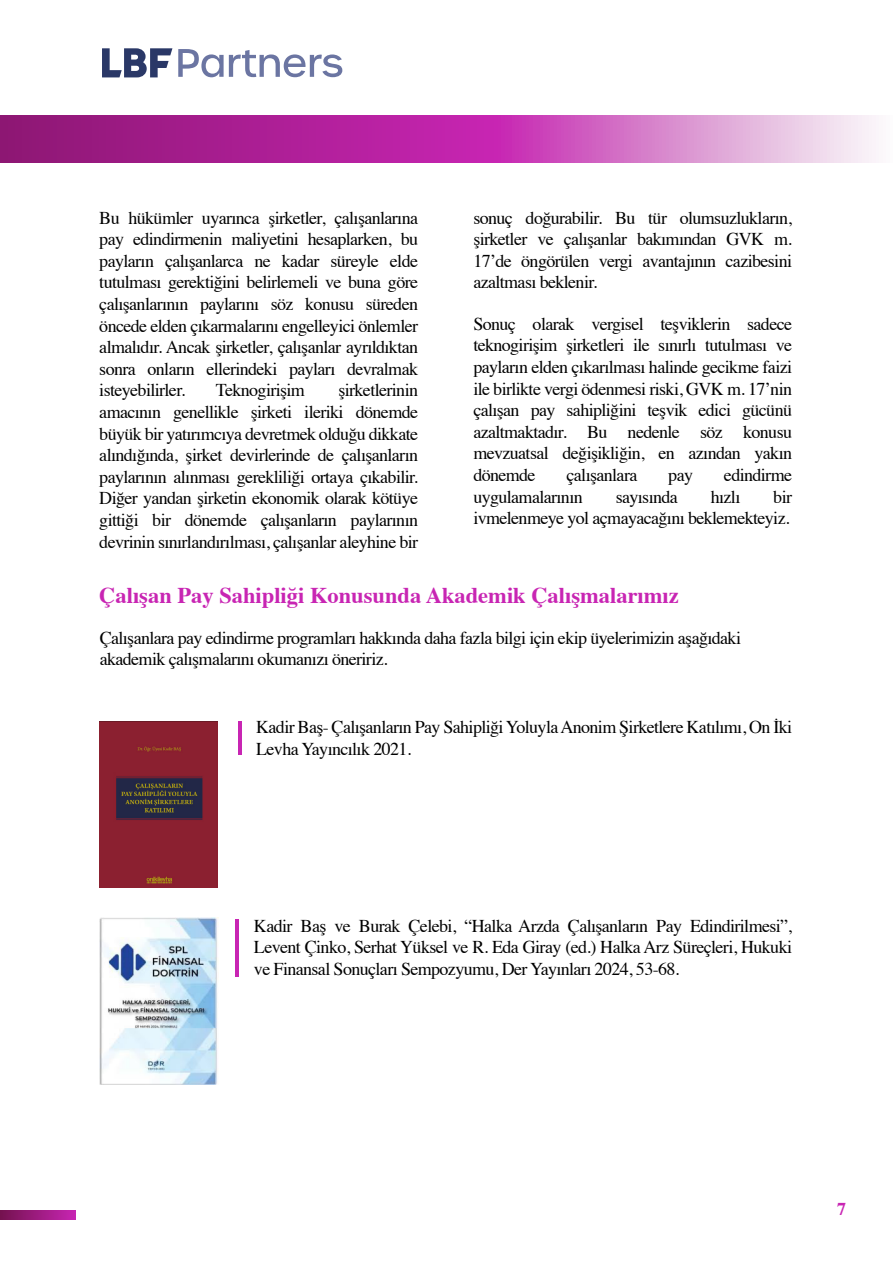
<style>
.page{position:relative;width:893px;height:1263px;background:#fff}
.page>*{position:absolute;margin:0;border:0;box-sizing:border-box;transform-origin:0 0}
.t1{font:700 22.5px "Times";color:#c825b3}
.t2{font:18px/21.6px "Times";letter-spacing:-.035em;color:#000;text-align:justify}
.t3{font:700 18px "Times";color:#c825b3}
</style>
<div class="page">
<svg style="left:102px;top:48px;width:70px;height:29px"></svg>
<svg style="left:178px;top:49px;width:164px;height:28px"></svg>
<img style="left:100px;top:918px;width:118px;height:166px">
<hr style="left:236px;top:919px;width:3px;height:57px;background:#c825b3">
<img style="left:100px;top:721px;width:118px;height:167px">
<hr style="left:238px;top:721px;width:3px;height:33px;background:#c825b3">
<svg style="left:0;top:1210px;width:75px;height:9px"></svg>
<svg style="left:0;top:115px;width:876px;height:48px;background:#c050ae"></svg>
<p class="t2" style="left:99px;top:205px;width:320px">Bu hükümler uyarınca şirketler, çalışanlarına pay edindirmenin maliyetini hesaplarken, bu payların çalışanlarca ne kadar süreyle elde tutulması gerektiğini belirlemeli ve buna göre çalışanlarının paylarını söz konusu süreden öncede elden çıkarmalarını engelleyici önlemler almalıdır. Ancak şirketler, çalışanlar ayrıldıktan sonra onların ellerindeki payları devralmak isteyebilirler.</p>
<p class="t2" style="left:99px;top:378px;width:320px;text-indent:239px">şirketlerinin amacının genellikle şirketi ileriki dönemde büyük bir yatırımcıya devretmek olduğu dikkate alındığında, şirket devirlerinde de çalışanların paylarının alınması gerekliliği ortaya çıkabilir.<br>Diğer yandan şirketin ekonomik olarak kötüye gittiği bir dönemde çalışanların paylarının devrinin sınırlandırılması, çalışanlar aleyhine bir</p>
<p class="t2" style="left:216px;top:378px;width:91px">Teknogirişim</p>
<p class="t2" style="left:473px;top:205px;width:320px">sonuç doğurabilir. Bu tür olumsuzlukların, şirketler ve çalışanlar bakımından GVK m.<br>17’de öngörülen vergi avantajının cazibesini azaltması beklenir.</p>
<p class="t2" style="left:473px;top:311px;width:320px">Sonuç olarak vergisel teşviklerin sadece teknogirişim şirketleri ile sınırlı tutulması ve payların elden çıkarılması halinde gecikme faizi ile birlikte vergi ödenmesi riski, GVK m. 17’nin çalışan pay sahipliğini teşvik edici gücünü azaltmaktadır. Bu nedenle söz konusu mevzuatsal değişikliğin, en azından yakın dönemde</p>
<p class="t2" style="left:567px;top:463px;width:72px">çalışanlara</p>
<p class="t2" style="left:668px;top:463px;width:26px">pay</p>
<p class="t2" style="left:724px;top:463px;width:70px">edindirme</p>
<p class="t2" style="left:473px;top:484px;width:111px">uygulamalarının</p>
<p class="t2" style="left:616px;top:484px;width:64px">sayısında</p>
<p class="t2" style="left:711px;top:484px;width:31px">hızlı</p>
<p class="t2" style="left:473px;top:484px;width:320px;text-align:right">bir<br>ivmelenmeye yol açmayacağını beklemekteyiz.</p>
<p class="t1" style="left:99px;top:573px;width:581px">Çalışan Pay Sahipliği Konusunda Akademik Çalışmalarımız</p>
<p class="t2" style="left:100px;top:625px;width:643px">Çalışanlara pay edindirme programları hakkında daha fazla bilgi için ekip üyelerimizin aşağıdaki akademik çalışmalarını okumanızı öneririz.</p>
<p class="t2" style="left:256px;top:715px;width:537px">Kadir Baş- Çalışanların Pay Sahipliği Yoluyla Anonim Şirketlere Katılımı, On İki<br>Levha Yayıncılık 2021.</p>
<p class="t2" style="left:254px;top:913px;width:540px">Kadir Baş ve Burak Çelebi, “Halka Arzda Çalışanların Pay Edindirilmesi”, Levent Çinko, Serhat Yüksel ve R. Eda Giray (ed.) Halka Arz Süreçleri, Hukuki ve Finansal Sonuçları Sempozyumu, Der Yayınları 2024, 53-68.</p>
<p class="t3" style="left:837px;top:1191px;width:10px">7</p>
</div>
